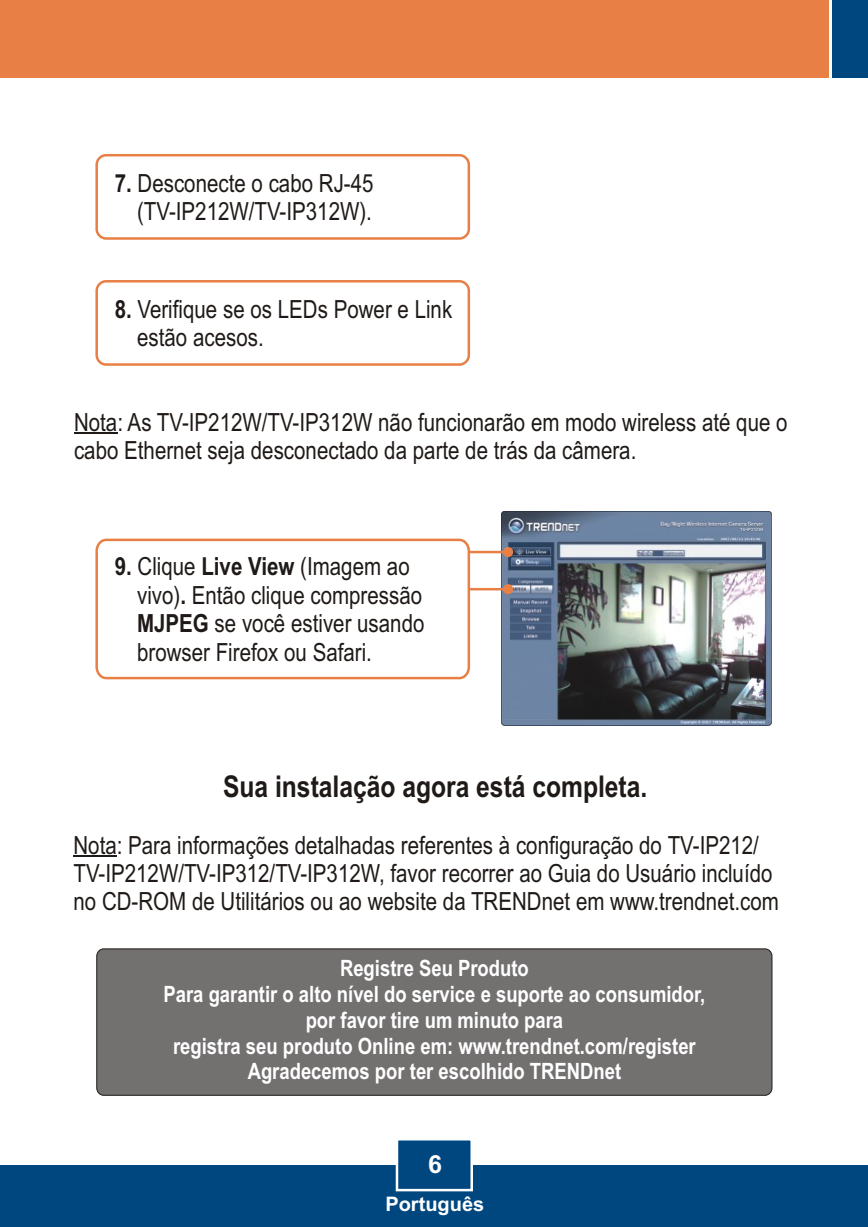
<style>
.page{position:relative;width:868px;height:1227px;background:#fff}
.page>*{position:absolute;margin:0;border:0;box-sizing:border-box;transform-origin:0 0}
.t1{font:700 30px "Arial Narrow";color:#1f1a17}
.t2{font:25px/28.2px "Arial Narrow";color:#1f1a17}
.t3{font:700 25px "Arial";color:#fff}
.t4{font:700 22.5px/25.8px "Arial Narrow";color:#fff;text-align:center}
.t5{font:700 20px "Arial";color:#fff}
.s1{font-weight:700}
</style>
<div class="page">
<img style="left:501px;top:511px;width:270px;height:214px">
<div style="left:0;top:1165px;width:867px;height:62px;background:#004780"></div>
<div style="left:0;top:0;width:828px;height:78px;background:#e88045"></div>
<div style="left:831px;top:0;width:36px;height:78px;background:#004780"></div>
<div style="left:95px;top:154px;width:375px;height:86px;background:#fff;border:3px solid #e88045;border-radius:9px"></div>
<div style="left:95px;top:280px;width:375px;height:86px;background:#fff;border:3px solid #e88045;border-radius:9px"></div>
<hr style="left:74px;top:433px;width:43px;height:1px;background:#1f1a17">
<svg style="left:471px;top:547px;width:42px;height:10px"></svg>
<svg style="left:471px;top:584px;width:42px;height:10px"></svg>
<svg style="left:95px;top:538px;width:376px;height:142px"></svg>
<svg style="left:395px;top:1140px;width:78px;height:52px"></svg>
<div style="left:96px;top:948px;width:676px;height:147px;background:#737070;border:1px solid #1f1a17;border-radius:7px"></div>
<hr style="left:73px;top:856px;width:44px;height:1px;background:#1f1a17">
<p class="t2" style="left:115px;top:171px;width:260px;text-align:right"><span class="s1">7.</span> Desconecte o cabo RJ-45 (TV-IP212W/TV-IP312W).</p>
<p class="t2" style="left:137px;top:297px;width:316px;text-indent:-22px"><span class="s1">8.</span> Verifique se os LEDs Power e Link estão acesos.</p>
<p class="t2" style="left:74px;top:410px;width:714px">Nota: As TV-IP212W/TV-IP312W não funcionarão em modo wireless até que o cabo Ethernet seja desconectado da parte de trás da câmera.</p>
<p class="t2" style="left:137px;top:554px;width:289px;text-indent:-22px"><span class="s1">9.</span> Clique <span class="s1">Live View</span> (Imagem ao vivo)<span class="s1">.</span> Então clique compressão<br><span class="s1">MJPEG</span> se você estiver usando browser Firefox ou Safari.</p>
<p class="t1" style="left:223px;top:775px;width:425px">Sua instalação agora está completa.</p>
<p class="t2" style="left:73px;top:833px;width:706px">Nota: Para informações detalhadas referentes à configuração do TV-IP212/<br>TV-IP212W/TV-IP312/TV-IP312W, favor recorrer ao Guia do Usuário incluído no CD-ROM de Utilitários ou ao website da TRENDnet em www.trendnet.com</p>
<p class="t4" style="left:163px;top:958px;width:543px">Registre Seu Produto<br>Para garantir o alto nível do service e suporte ao consumidor, por favor tire um minuto para<br>registra seu produto Online em: www.trendnet.com/register Agradecemos por ter escolhido TRENDnet</p>
<p class="t3" style="left:428px;top:1154px;width:15px">6</p>
<p class="t5" style="left:385px;top:1196px;width:100px">Português</p>
</div>
